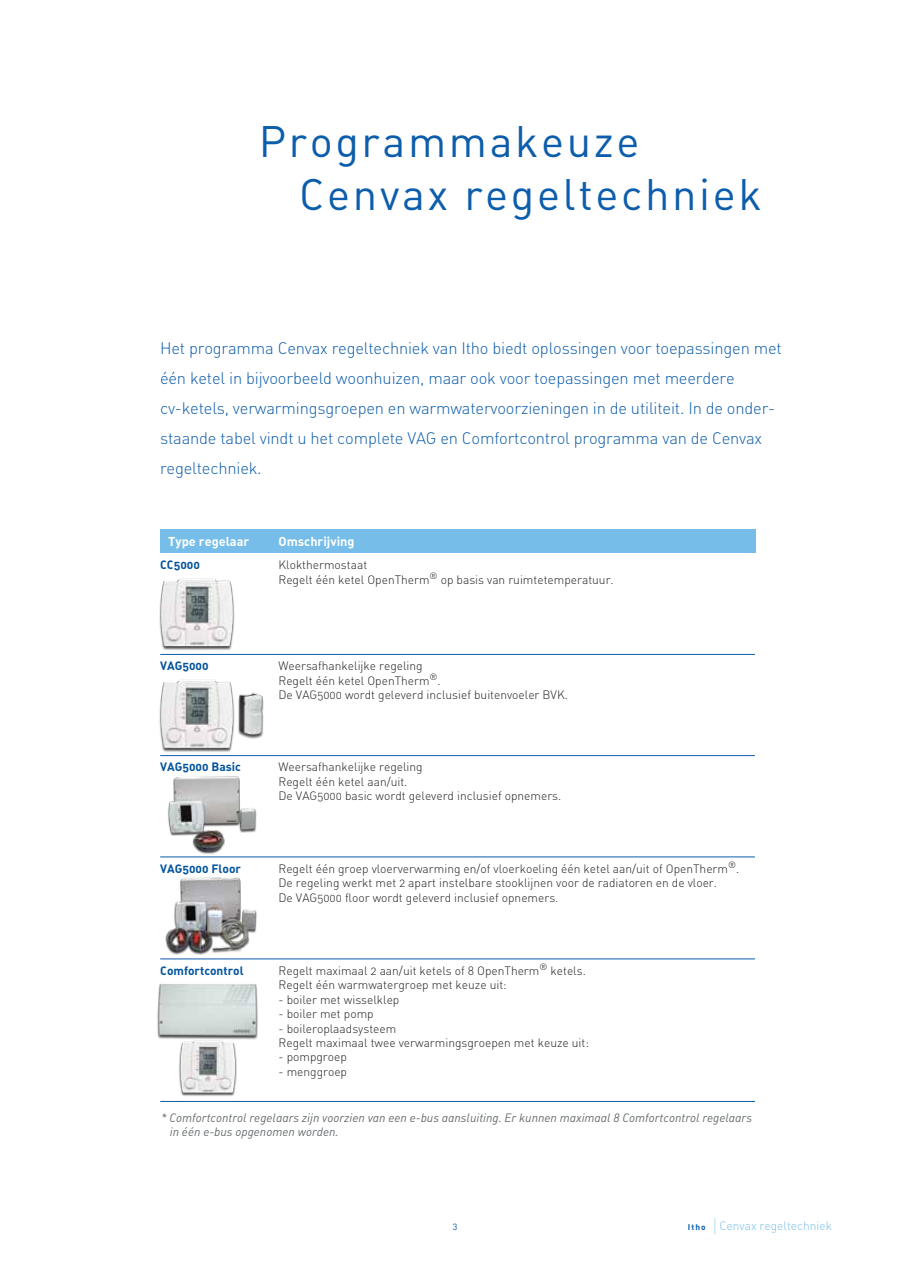
<style>
.page{position:relative;width:910px;height:1280px;background:#fff}
.page>*{position:absolute;margin:0;border:0;box-sizing:border-box;transform-origin:0 0}
.t1{font:43.5px/52.2px "DIN Regular Alternate";letter-spacing:.06em;color:#0c5dab}
.t2{font:16.5px/30px "DIN Light Alternate";letter-spacing:-.01em;color:#0c5dab}
.t3{font:12.75px "DIN Bold Alternate";color:#fff}
.t4{font:12px/14.4px "DIN Light Alternate";color:#231f20}
.t5{font:12px/14.4px "DIN Regular Italic Alt";color:#656a6d}
.t6{font:12px "DIN Bold Alternate";color:#02539c}
.t7{font:12px "DIN Light Alternate";color:#76bee9}
.t8{font:9px "DIN Regular Alternate";color:#0c5dab}
.t9{font:8.25px "DIN Bold Alternate";color:#0c5dab}
.s1{font-size:19.2px}
</style>
<div class="page">
<hr style="left:160px;top:755px;width:595px;height:1px;background:#0c5dab">
<hr style="left:160px;top:654px;width:595px;height:1px;background:#0c5dab">
<hr style="left:160px;top:857px;width:595px;height:1px;background:#0c5dab">
<hr style="left:160px;top:959px;width:595px;height:1px;background:#0c5dab">
<div style="left:160px;top:529px;width:596px;height:24px;background:#76bee9"></div>
<img style="left:159px;top:679px;width:34px;height:78px">
<img style="left:159px;top:578px;width:84px;height:77px">
<hr style="left:160px;top:1101px;width:595px;height:1px;background:#0c5dab">
<img style="left:160px;top:776px;width:104px;height:82px">
<img style="left:165px;top:877px;width:101px;height:83px">
<img style="left:193px;top:679px;width:116px;height:78px">
<img style="left:157px;top:957px;width:105px;height:83px">
<img style="left:172px;top:1035px;width:71px;height:66px">
<h1 class="t1" style="left:299px;top:115px;width:464px;text-indent:-40px">Programmakeuze<br>Cenvax regeltechniek</h1>
<p class="t2" style="left:160px;top:333px;width:623px">Het programma Cenvax regeltechniek van Itho biedt oplossingen voor toepassingen met één ketel in bijvoorbeeld woonhuizen, maar ook voor toepassingen met meerdere cv-ketels, verwarmingsgroepen en warmwatervoorzieningen in de utiliteit. In de onder&shy;staande tabel vindt u het complete VAG en Comfortcontrol programma van de Cenvax regeltechniek.</p>
<p class="t3" style="left:168px;top:533px;width:83px">Type regelaar</p>
<p class="t3" style="left:278px;top:533px;width:78px">Omschrijving</p>
<p class="t6" style="left:160px;top:557px;width:41px">CC5000</p>
<p class="t4" style="left:278px;top:557px;width:337px">Klokthermostaat<br>Regelt één ketel OpenTherm<sup>®</sup> op basis van ruimtetemperatuur.</p>
<p class="t6" style="left:160px;top:658px;width:50px">VAG5000</p>
<p class="t4" style="left:278px;top:659px;width:291px">Weersafhankelijke regeling<br>Regelt één ketel OpenTherm<sup>®</sup>.<br>De VAG5000 wordt geleverd inclusief buitenvoeler BVK.</p>
<p class="t6" style="left:160px;top:759px;width:82px">VAG5000 Basic</p>
<p class="t4" style="left:278px;top:759px;width:284px">Weersafhankelijke regeling<br>Regelt één ketel aan/uit.<br>De VAG5000 basic wordt geleverd inclusief opnemers.</p>
<p class="t6" style="left:160px;top:861px;width:82px">VAG5000 Floor</p>
<p class="t4" style="left:278px;top:861px;width:462px">Regelt één groep vloerverwarming en/of vloerkoeling één ketel aan/uit of OpenTherm<sup>®</sup>.<br>De regeling werkt met 2 apart instelbare stooklijnen voor de radiatoren en de vloer.<br>De VAG5000 floor wordt geleverd inclusief opnemers.</p>
<p class="t6" style="left:160px;top:963px;width:85px">Comfortcontrol</p>
<p class="t4" style="left:278px;top:963px;width:309px">Regelt maximaal 2 aan/uit ketels of 8 OpenTherm<sup>®</sup> ketels.<br>Regelt één warmwatergroep met keuze uit:</p>
<p class="t4" style="left:278px;top:992px;width:122px">- boiler met wisselklep</p>
<p class="t4" style="left:278px;top:1006px;width:97px">- boiler met pomp</p>
<p class="t4" style="left:278px;top:1021px;width:312px">- boileroplaadsysteem<br>Regelt maximaal twee verwarmingsgroepen met keuze uit:</p>
<p class="t4" style="left:278px;top:1050px;width:70px">- pompgroep</p>
<p class="t4" style="left:278px;top:1064px;width:70px">- menggroep</p>
<p class="t5" style="left:170px;top:1110px;width:584px;text-indent:-8px">* Comfortcontrol regelaars zijn voorzien van een e-bus aansluiting. Er kunnen maximaal 8 Comfortcontrol regelaars in één e-bus opgenomen worden.</p>
<p class="t8" style="left:453px;top:1220px;width:6px">3</p>
<p class="t9" style="left:688px;top:1222px;width:19px">Itho</p>
<p class="t7" style="left:713px;top:1218px;width:120px"><span class="s1">|</span> Cenvax regeltechniek</p>
</div>
